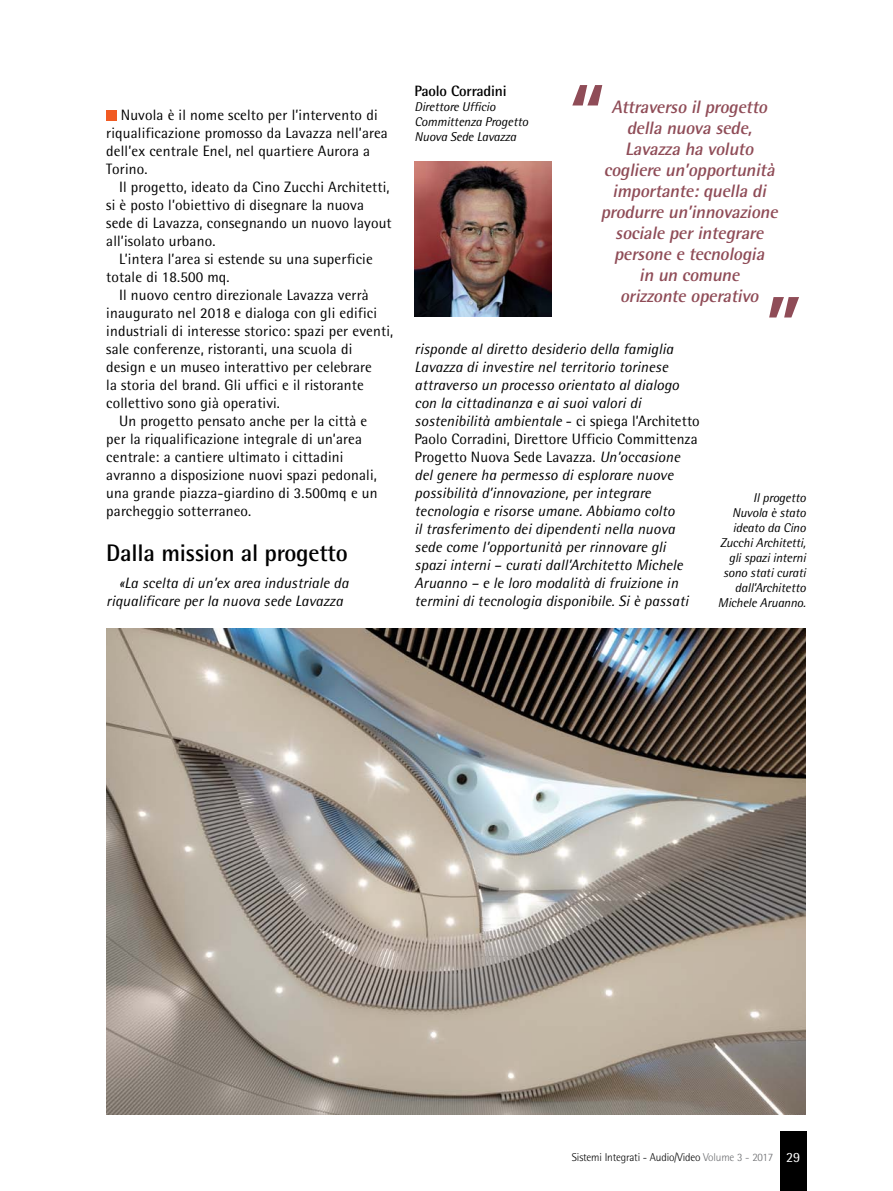
<style>
.page{position:relative;width:893px;height:1191px;background:#fff}
.page>*{position:absolute;margin:0;border:0;box-sizing:border-box;transform-origin:0 0}
.q_testo{font:italic 700 90px "Rotis Semi Sans";color:#8f4c57}
.q_titolino_singolo{font:700 24px "Rotis Semi Sans";letter-spacing:-.01em;color:#000}
.q_testo-2{font:italic 700 18px/21px "Rotis Semi Sans";color:#8f4c57;text-align:center}
.q_testo-3{font:15px/18px "Rotis Semi Sans";letter-spacing:.01em;color:#000}
.q_testo-4{font:italic 15px/18px "Rotis Semi Sans";letter-spacing:.005em;color:#000}
.q_didascalia_nuova{font:700 15px "Rotis Semi Sans";letter-spacing:-.01em;color:#000}
.Normale{font:14.1px "Rotis Semi Sans";color:#fff}
.q_didascalia_nuova-2{font:italic 12.75px/15px "Rotis Semi Sans";letter-spacing:-.01em;color:#000}
.Normale-2{font:300 11.25px "Rotis Semi Sans";letter-spacing:-.015em;color:#000}
.s1{font-style:normal}
.s2{color:#6d6e71}
</style>
<div class="page">
<div style="left:780px;top:1131px;width:26px;height:60px;background:#000"></div>
<div style="left:106px;top:110px;width:11px;height:10px;background:#f15a22"></div>
<img style="left:106px;top:628px;width:700px;height:486px">
<img style="left:415px;top:161px;width:136px;height:155px">
<p class="q_testo-3" style="left:106px;top:106px;width:283px;text-indent:14px">Nuvola è il nome scelto per l’intervento di riqualificazione promosso da Lavazza nell’area dell’ex centrale Enel, nel quartiere Aurora a Torino.</p>
<p class="q_testo-3" style="left:106px;top:178px;width:287px;text-indent:13px">Il progetto, ideato da Cino Zucchi Architetti, si è posto l’obiettivo di disegnare la nuova sede di Lavazza, consegnando un nuovo layout all’isolato urbano.</p>
<p class="q_testo-3" style="left:106px;top:250px;width:268px;text-indent:13px">L’intera l’area si estende su una superficie totale di 18.500 mq.</p>
<p class="q_testo-3" style="left:106px;top:286px;width:288px;text-indent:13px">Il nuovo centro direzionale Lavazza verrà inaugurato nel 2018 e dialoga con gli edifici industriali di interesse storico: spazi per eventi, sale conferenze, ristoranti, una scuola di design e un museo interattivo per celebrare<br>la storia del brand. Gli uffici e il ristorante collettivo sono già operativi.</p>
<p class="q_testo-3" style="left:106px;top:412px;width:273px;text-indent:13px">Un progetto pensato anche per la città e per la riqualificazione integrale di un’area centrale: a cantiere ultimato i cittadini avranno a disposizione nuovi spazi pedonali, una grande piazza-giardino di 3.500mq e un parcheggio sotterraneo.</p>
<p class="q_titolino_singolo" style="left:106px;top:538px;width:243px">Dalla mission al progetto</p>
<p class="q_testo-4" style="left:106px;top:574px;width:244px;text-indent:13px">«La scelta di un’ex area industriale da riqualificare per la nuova sede Lavazza</p>
<p class="q_testo" style="left:561px;top:61px;width:56px">“</p>
<p class="q_didascalia_nuova" style="left:415px;top:81px;width:94px">Paolo Corradini</p>
<p class="q_didascalia_nuova-2" style="left:415px;top:99px;width:115px">Direttore Ufficio<br>Committenza Progetto<br>Nuova Sede Lavazza</p>
<p class="q_testo-2" style="left:601px;top:96px;width:182px">Attraverso ilprogetto della nuova sede,<br>Lavazza ha voluto cogliere un’opportunità importante:quella di produrre un’innovazione sociale perintegrare persone e tecnologia</p>
<p class="q_testo-2" style="left:639px;top:264px;width:105px">in un comune</p>
<p class="q_testo-2" style="left:620px;top:285px;width:144px">orizzonte operativo</p>
<p class="q_testo" style="left:757px;top:273px;width:56px">”</p>
<p class="q_testo-4" style="left:415px;top:340px;width:287px">risponde al diretto desiderio della famiglia Lavazza di investire nel territorio torinese attraverso un processo orientato al dialogo con la cittadinanza e ai suoi valori di sostenibilità ambientale <span class="s1">- ci spiega l’Architetto Paolo Corradini, Direttore Ufficio Committenza Progetto Nuova Sede Lavazza.</span> Un’occasione del genere ha permesso di esplorare nuove possibilità d’innovazione, per integrare tecnologia e risorse umane. Abbiamo colto<br>il trasferimento dei dipendenti nella nuova sede come l’opportunità per rinnovare gli spazi interni – curati dall’Architetto Michele Aruanno – e le loro modalità di fruizione in termini di tecnologia disponibile. Si è passati</p>
<p class="q_didascalia_nuova-2" style="left:718px;top:490px;width:89px;text-align:right">Il progetto<br>Nuvola è stato ideato da Cino<br>Zucchi Architetti, gli spazi interni sono stati curati dall’Architetto<br>Michele Aruanno.</p>
<p class="Normale-2" style="left:572px;top:1150px;width:203px">Sistemi Integrati - Audio/Video <span class="s2">Volume 3 - 2017</span></p>
<p class="Normale" style="left:786px;top:1148px;width:16px">29</p>
</div>
